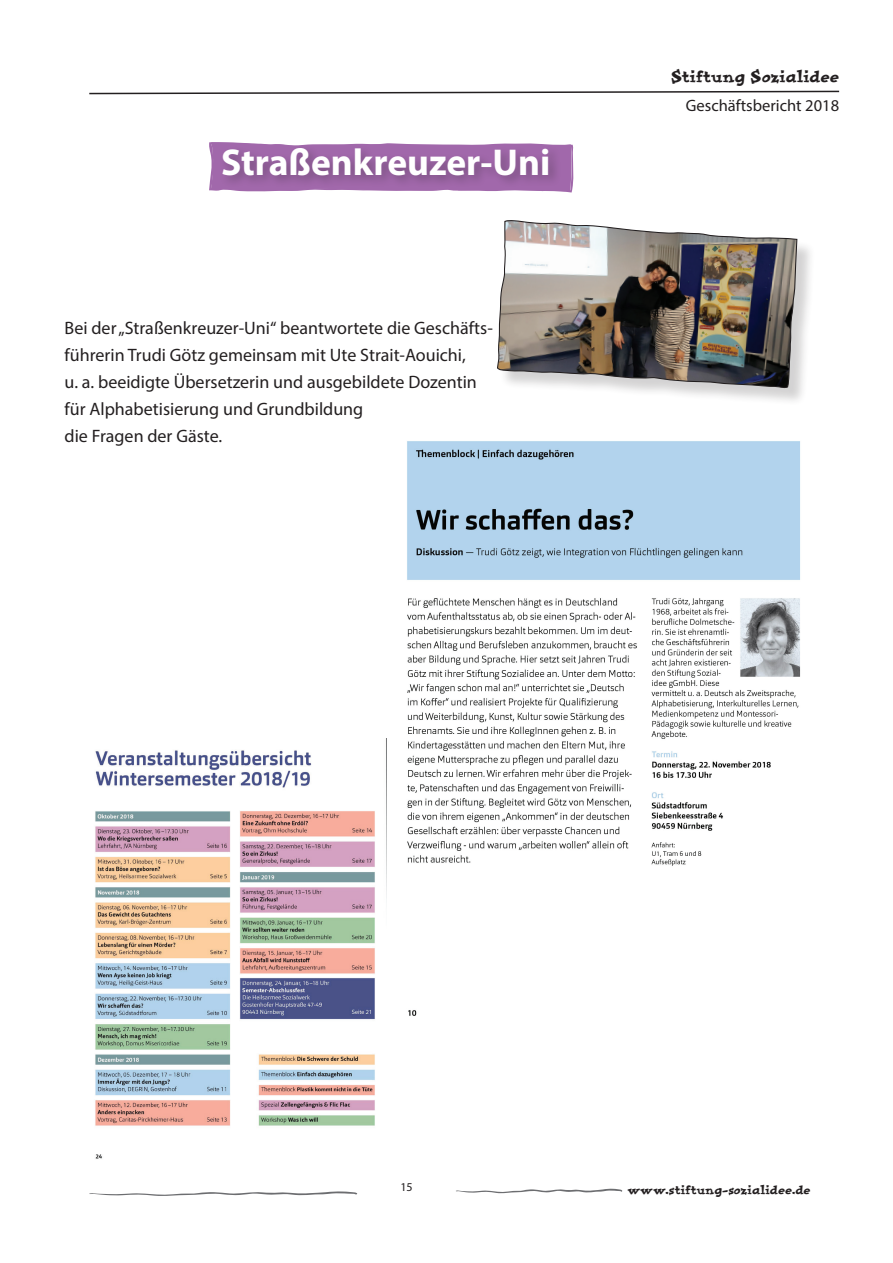
<style>
.page{position:relative;width:893px;height:1263px;background:#fff}
.page>*{position:absolute;margin:0;border:0;box-sizing:border-box;transform-origin:0 0}
.t1{font:700 37.5px "Myriad Pro";color:#fff}
.t2{font:18px/27px "Myriad Pro";color:#231f20}
.t3{font:18px "Improv ICG";letter-spacing:-.03em;color:#231f20}
.t4{font:16.5px "Myriad Pro";color:#231f20}
.t5{font:13.5px "Improv ICG";letter-spacing:-.02em;color:#231f20}
.t6{font:12px "Myriad Pro";color:#231f20}
</style>
<div class="page">
<svg style="left:89px;top:90px;width:751px;height:5px"></svg>
<svg style="left:89px;top:1191px;width:269px;height:5px"></svg>
<svg style="left:456px;top:1188px;width:167px;height:6px"></svg>
<img style="left:407px;top:441px;width:394px;height:575px">
<div style="left:499px;top:222px;width:317px;height:185px;background:#231f20;opacity:.2"></div>
<img style="left:497px;top:220px;width:301px;height:168px">
<svg style="left:209px;top:142px;width:365px;height:51px"></svg>
<div style="left:219px;top:144px;width:342px;height:44px;background:#231f20;opacity:.3"></div>
<img style="left:95px;top:750px;width:280px;height:409px">
<h1 class="t1" style="left:221px;top:138px;width:331px">Straßenkreuzer-Uni</h1>
<p class="t2" style="left:65px;top:314px;width:430px">Bei der „Straßenkreuzer-Uni“ beantwortete die Geschäfts&shy;führerin Trudi Götz gemeinsam mit Ute Strait-Aouichi,<br>u. a. beeidigte Übersetzerin und ausgebildete Dozentin für Alphabetisierung und Grundbildung<br>die Fragen der Gäste.</p>
<p class="t3" style="left:671px;top:65px;width:170px">Stiftung Sozialidee</p>
<p class="t4" style="left:686px;top:95px;width:155px">Geschäftsbericht 2018</p>
<p class="t6" style="left:400px;top:1179px;width:14px">15</p>
<p class="t5" style="left:627px;top:1181px;width:184px">www.stiftung-sozialidee.de</p>
</div>
